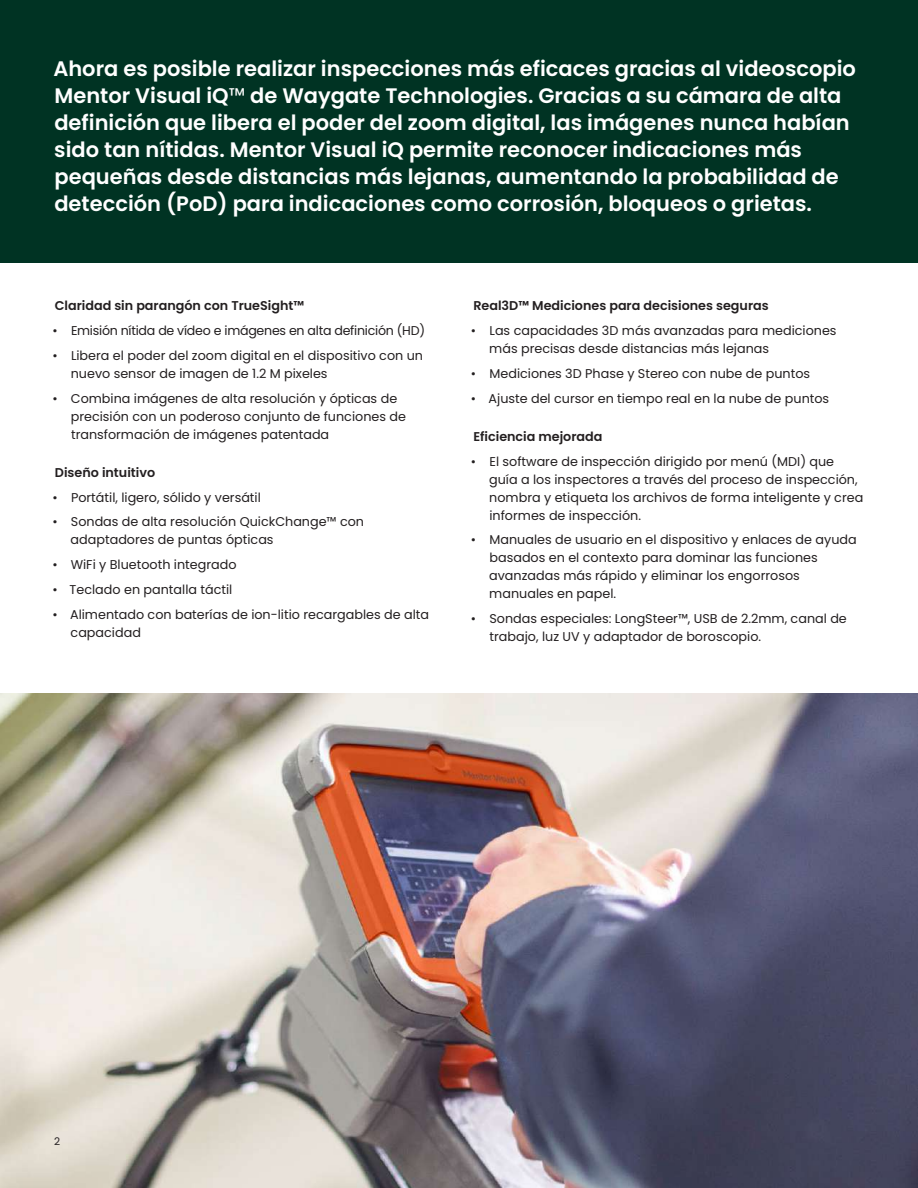
<style>
.page{position:relative;width:918px;height:1188px;background:#fff}
.page>*{position:absolute;margin:0;border:0;box-sizing:border-box;transform-origin:0 0}
.t1{font:600 21px/27px "Poppins";color:#fff}
.t2{font:12.75px/18px "Poppins";color:#231f20}
.t3{font:600 12.75px "Poppins";color:#231f20}
.t4{font:12.75px "Poppins";letter-spacing:-.02em;color:#231f20}
.t5{font:10.5px "Poppins";color:#231f20}
.s1{font-weight:400}
</style>
<div class="page">
<div style="left:0;top:0;width:918px;height:263px;background:#003323"></div>
<img style="left:0;top:693px;width:918px;height:495px">
<p class="t1" style="left:53px;top:55px;width:804px">Ahora es posible realizar inspecciones más eficaces gracias al videoscopio Mentor Visual iQ<span class="s1">™</span> de Waygate Technologies. Gracias a su cámara de alta definición que libera el poder del zoom digital, las imágenes nunca habían sido tan nítidas. Mentor Visual iQ permite reconocer indicaciones más pequeñas desde distancias más lejanas, aumentando la probabilidad de detección (PoD) para indicaciones como corrosión, bloqueos o grietas.</p>
<p class="t3" style="left:55px;top:299px;width:251px">Claridad sin parangón con TrueSight™</p>
<p class="t4" style="left:53px;top:323px;width:374px">• Emisión nítida de vídeo e imágenes en alta definición (HD)</p>
<p class="t2" style="left:71px;top:346px;width:354px;text-indent:-18px">• Libera el poder del zoom digital en el dispositivo con un nuevo sensor de imagen de 1.2 M pixeles</p>
<p class="t2" style="left:71px;top:389px;width:337px;text-indent:-18px">• Combina imágenes de alta resolución y ópticas de precisión con un poderoso conjunto de funciones de transformación de imágenes patentada</p>
<p class="t3" style="left:55px;top:465px;width:102px">Diseño intuitivo</p>
<p class="t2" style="left:52px;top:488px;width:210px">• Portátil, ligero, sólido y versátil</p>
<p class="t2" style="left:71px;top:513px;width:295px;text-indent:-18px">• Sondas de alta resolución QuickChange™ con adaptadores de puntas ópticas</p>
<p class="t2" style="left:52px;top:556px;width:186px">• WiFi y Bluetooth integrado</p>
<p class="t2" style="left:52px;top:580px;width:181px">• Teclado en pantalla táctil</p>
<p class="t2" style="left:71px;top:605px;width:360px;text-indent:-18px">• Alimentado con baterías de ion-litio recargables de alta capacidad</p>
<p class="t3" style="left:473px;top:299px;width:297px">Real3D™ Mediciones para decisiones seguras</p>
<p class="t2" style="left:489px;top:322px;width:349px;text-indent:-18px">• Las capacidades 3D más avanzadas para mediciones más precisas desde distancias más lejanas</p>
<p class="t2" style="left:471px;top:364px;width:341px">• Mediciones 3D Phase y Stereo con nube de puntos</p>
<p class="t2" style="left:471px;top:389px;width:360px">• Ajuste del cursor en tiempo real en la nube de puntos</p>
<p class="t3" style="left:473px;top:429px;width:131px">Eficiencia mejorada</p>
<p class="t2" style="left:489px;top:452px;width:376px;text-indent:-18px">• El software de inspección dirigido por menú (MDI) que guía a los inspectores a través del proceso de inspección, nombra y etiqueta los archivos de forma inteligente y crea informes de inspección.</p>
<p class="t2" style="left:489px;top:531px;width:369px;text-indent:-18px">• Manuales de usuario en el dispositivo y enlaces de ayuda basados en el contexto para dominar las funciones avanzadas más rápido y eliminar los engorrosos manuales en papel.</p>
<p class="t2" style="left:490px;top:610px;width:359px;text-indent:-19px">• Sondas especiales: LongSteer™, USB de 2.2mm, canal de trabajo, luz UV y adaptador de boroscopio.</p>
<p class="t5" style="left:54px;top:1135px;width:8px">2</p>
</div>
